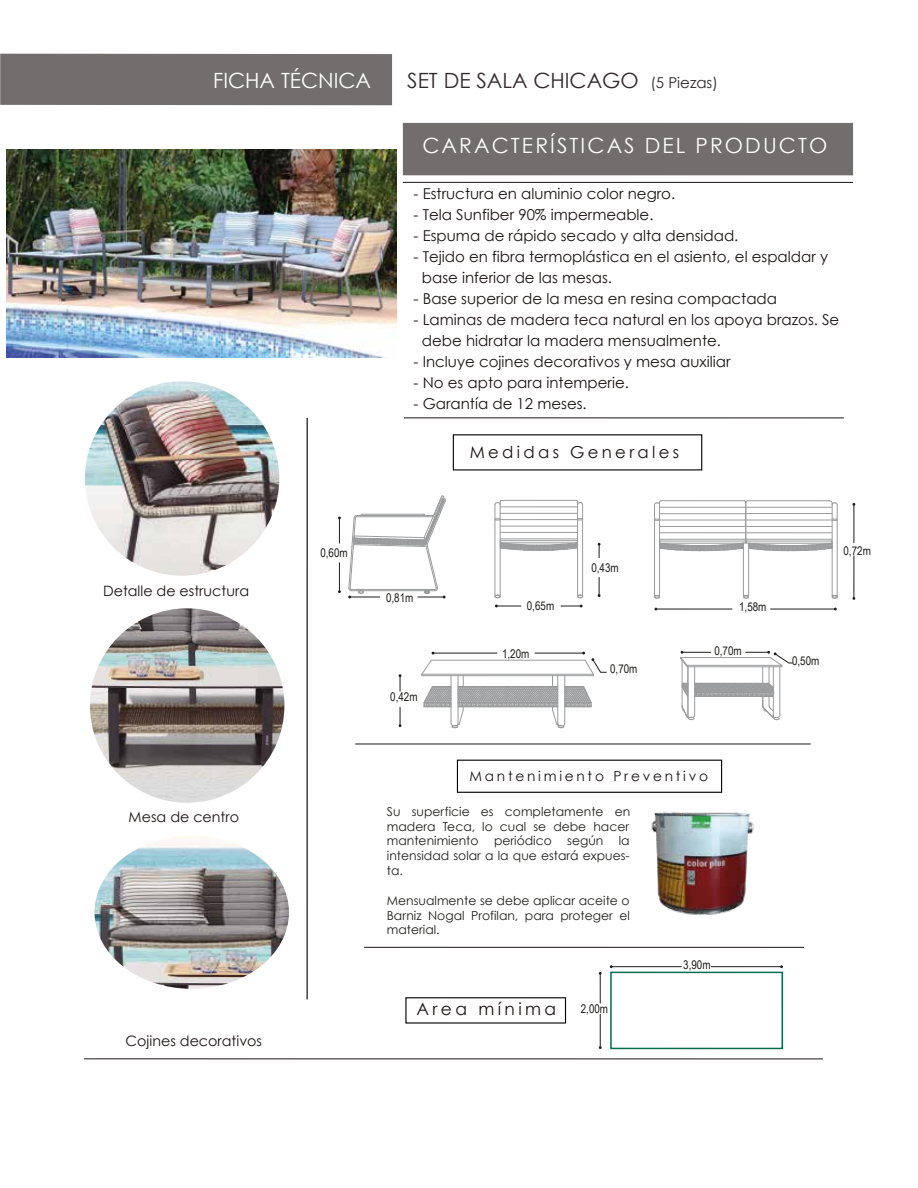
<style>
.page{position:relative;width:918px;height:1188px;background:#fff}
.page>*{position:absolute;margin:0;border:0;box-sizing:border-box;transform-origin:0 0}
.t1{font:21px "Century Gothic";letter-spacing:.1em;color:#fff}
.t2{font:21px "Century Gothic";color:#312a2d}
.t3{font:21px "Century Gothic";color:#fff}
.t4{font:16.95px "Century Gothic";letter-spacing:.2em;color:#1a1413}
.t5{font:16.5px "Century Gothic";letter-spacing:.2em;color:#1a1414}
.t6{font:15px/21px "Century Gothic";color:#1a1413}
.t7{font:14.25px "Century Gothic";color:#1a1413}
.t8{font:13.8px "Century Gothic";letter-spacing:.2em;color:#1a1414}
.t9{font:12.3px/14.9px "Century Gothic";color:#1e1e1c;text-align:justify}
.t10{font:12px "Arial Narrow";color:#1d1d1b}
.s1{font-size:15px}
</style>
<div class="page">
<img style="left:90px;top:608px;width:194px;height:195px;border-radius:97px">
<img style="left:85px;top:381px;width:194px;height:195px;border-radius:97px">
<img style="left:95px;top:836px;width:194px;height:153px">
<hr style="left:307px;top:418px;width:1px;height:581px;background:#000">
<div style="left:0;top:54px;width:392px;height:51px;background:#716e6d"></div>
<hr style="left:364px;top:947px;width:440px;height:1px;background:#1a1413">
<hr style="left:404px;top:417px;width:440px;height:1px;background:#1a1413">
<div style="left:403px;top:123px;width:450px;height:52px;background:#716e6d"></div>
<hr style="left:403px;top:182px;width:450px;height:1px;background:#1a1413">
<hr style="left:84px;top:1058px;width:739px;height:1px;background:#1a1413">
<hr style="left:600px;top:973px;width:1px;height:30px;background:#1d1d1b">
<hr style="left:600px;top:1014px;width:1px;height:34px;background:#1d1d1b">
<div style="left:610px;top:972px;width:173px;height:77px;border:2px solid #00704e"></div>
<hr style="left:611px;top:966px;width:70px;height:1px;background:#1d1d1b">
<hr style="left:711px;top:966px;width:71px;height:1px;background:#1d1d1b">
<svg style="left:399px;top:707px;width:2px;height:20px"></svg>
<svg style="left:399px;top:674px;width:2px;height:17px"></svg>
<svg style="left:680px;top:651px;width:113px;height:69px"></svg>
<svg style="left:421px;top:652px;width:186px;height:76px"></svg>
<hr style="left:495px;top:505px;width:1px;height:90px;background:#9a9b9c">
<hr style="left:500px;top:502px;width:1px;height:93px;background:#9a9b9c">
<svg style="left:495px;top:595px;width:6px;height:3px"></svg>
<svg style="left:495px;top:518px;width:6px;height:3px"></svg>
<hr style="left:577px;top:501px;width:1px;height:94px;background:#9a9b9c">
<hr style="left:582px;top:505px;width:1px;height:90px;background:#9a9b9c">
<svg style="left:577px;top:595px;width:6px;height:3px"></svg>
<svg style="left:578px;top:518px;width:4px;height:3px"></svg>
<svg style="left:500px;top:540px;width:77px;height:11px"></svg>
<hr style="left:501px;top:540px;width:75px;height:1px;background:#9a9b9c">
<hr style="left:501px;top:543px;width:75px;height:1px;background:#9a9b9c">
<hr style="left:501px;top:500px;width:75px;height:1px;background:#9a9b9c">
<svg style="left:495px;top:500px;width:6px;height:5px"></svg>
<svg style="left:576px;top:500px;width:7px;height:5px"></svg>
<hr style="left:500px;top:507px;width:77px;height:1px;background:#9a9b9c">
<hr style="left:500px;top:513px;width:78px;height:1px;background:#9a9b9c">
<hr style="left:500px;top:519px;width:78px;height:1px;background:#9a9b9c">
<hr style="left:500px;top:526px;width:78px;height:1px;background:#9a9b9c">
<hr style="left:500px;top:532px;width:77px;height:1px;background:#9a9b9c">
<hr style="left:500px;top:539px;width:78px;height:1px;background:#9a9b9c">
<hr style="left:654px;top:505px;width:1px;height:91px;background:#9a9b9c">
<hr style="left:659px;top:502px;width:1px;height:94px;background:#9a9b9c">
<svg style="left:654px;top:595px;width:6px;height:3px"></svg>
<hr style="left:743px;top:543px;width:1px;height:53px;background:#9a9b9c">
<hr style="left:748px;top:543px;width:1px;height:53px;background:#9a9b9c">
<svg style="left:743px;top:595px;width:6px;height:4px"></svg>
<hr style="left:832px;top:503px;width:1px;height:93px;background:#9a9b9c">
<hr style="left:837px;top:505px;width:1px;height:91px;background:#9a9b9c">
<svg style="left:832px;top:595px;width:6px;height:4px"></svg>
<svg style="left:654px;top:500px;width:184px;height:51px"></svg>
<hr style="left:854px;top:556px;width:1px;height:42px;background:#1d1d1b">
<hr style="left:854px;top:504px;width:1px;height:39px;background:#1d1d1b">
<svg style="left:338px;top:563px;width:3px;height:30px"></svg>
<svg style="left:338px;top:517px;width:3px;height:26px"></svg>
<svg style="left:598px;top:577px;width:3px;height:20px"></svg>
<svg style="left:598px;top:543px;width:3px;height:15px"></svg>
<svg style="left:348px;top:495px;width:98px;height:103px"></svg>
<hr style="left:656px;top:609px;width:76px;height:1px;background:#1d1d1b">
<hr style="left:771px;top:609px;width:64px;height:1px;background:#1d1d1b">
<svg style="left:495px;top:605px;width:26px;height:2px"></svg>
<svg style="left:561px;top:605px;width:22px;height:2px"></svg>
<hr style="left:355px;top:744px;width:456px;height:1px;background:#1a1413">
<div style="left:457px;top:760px;width:265px;height:33px;border:1px solid #000"></div>
<img style="left:651px;top:811px;width:103px;height:104px">
<img style="left:7px;top:149px;width:390px;height:208px">
<h1 class="t3" style="left:213px;top:65px;width:159px">FICHA TÉCNICA</h1>
<h1 class="t2" style="left:407px;top:65px;width:312px">SET DE SALA CHICAGO <span class="s1">(5 Piezas)</span></h1>
<h1 class="t1" style="left:422px;top:131px;width:406px">CARACTERÍSTICAS DEL PRODUCTO</h1>
<p class="t6" style="left:414px;top:183px;width:263px">- Estructura en aluminio color negro.</p>
<p class="t6" style="left:414px;top:204px;width:241px">- Tela Sunfiber 90% impermeable.</p>
<p class="t6" style="left:414px;top:225px;width:326px">- Espuma de rápido secado y alta densidad.</p>
<p class="t6" style="left:422px;top:246px;width:408px;text-indent:-8px">- Tejido en fibra termoplástica en el asiento, el espaldar y base inferior de las mesas.</p>
<p class="t6" style="left:414px;top:288px;width:365px">- Base superior de la mesa en resina compactada</p>
<p class="t6" style="left:422px;top:309px;width:419px;text-indent:-8px">- Laminas de madera teca natural en los apoya brazos. Se debe hidratar la madera mensualmente.</p>
<p class="t6" style="left:414px;top:351px;width:318px">- Incluye cojines decorativos y mesa auxiliar</p>
<p class="t6" style="left:414px;top:372px;width:217px">- No es apto para intemperie.</p>
<p class="t6" style="left:414px;top:393px;width:175px">- Garantía de 12 meses.</p>
<p class="t5" style="left:470px;top:441px;width:211px">Medidas Generales</p>
<p class="t10" style="left:320px;top:544px;width:29px">0,60m</p>
<p class="t10" style="left:844px;top:541px;width:29px">0,72m</p>
<p class="t7" style="left:103px;top:581px;width:148px">Detalle de estructura</p>
<p class="t7" style="left:129px;top:807px;width:112px">Mesa de centro</p>
<p class="t7" style="left:126px;top:1031px;width:138px">Cojines decorativos</p>
<p class="t10" style="left:386px;top:589px;width:29px">0,81m</p>
<p class="t10" style="left:390px;top:688px;width:29px">0,42m</p>
<p class="t10" style="left:527px;top:597px;width:29px">0,65m</p>
<p class="t10" style="left:502px;top:645px;width:29px">1,20m</p>
<p class="t10" style="left:591px;top:559px;width:29px">0,43m</p>
<p class="t10" style="left:610px;top:660px;width:29px">0,70m</p>
<p class="t10" style="left:739px;top:598px;width:29px">1,58m</p>
<p class="t10" style="left:714px;top:642px;width:29px">0,70m</p>
<p class="t10" style="left:792px;top:652px;width:29px">0,50m</p>
<p class="t8" style="left:469px;top:766px;width:240px">Mantenimiento Preventivo</p>
<p class="t9" style="left:387px;top:804px;width:245px">Su superficie es completamente en madera Teca, lo cual se debe hacer mantenimiento periódico según la intensidad solar a la que estará expues&shy;ta.</p>
<p class="t9" style="left:387px;top:893px;width:245px">Mensualmente se debe aplicar aceite o Barniz Nogal Profilan, para proteger el material.</p>
<p class="t4" style="left:416px;top:997px;width:141px">Area mínima</p>
<p class="t10" style="left:581px;top:1000px;width:29px">2,00m</p>
<p class="t10" style="left:683px;top:956px;width:29px">3,90m</p>
</div>
